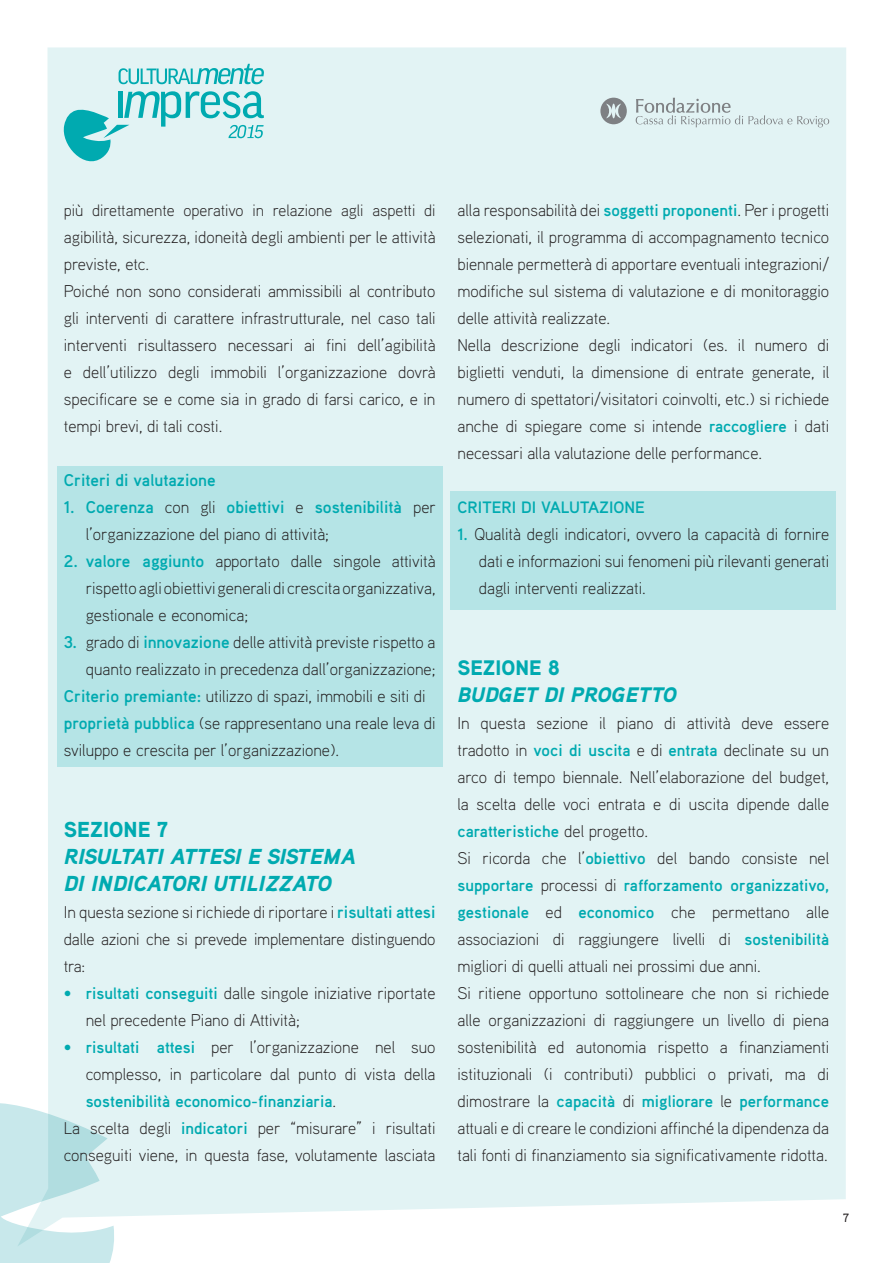
<style>
.page{position:relative;width:893px;height:1263px;background:#fff}
.page>*{position:absolute;margin:0;border:0;box-sizing:border-box;transform-origin:0 0}
.t1{font:italic 900 21.6px/27px "Aaux Pro";letter-spacing:-.015em;color:#00aab0}
.t2{font:900 21.6px "Aaux Pro";color:#00aab0}
.t3{font:italic 900 21px "Aaux Pro";color:#00aab0}
.t4{font:900 21px "Aaux Pro";color:#00aab0}
.t5{font:300 16.95px/27px "Aaux Pro";color:#231f20}
.t6{font:700 16.95px "Aaux Pro";color:#00aab0}
.t7{font:700 16.5px/27px "Aaux Pro";color:#00aab0}
.t8{font:300 16.5px "Aaux Pro";color:#231f20}
.t9{font:500 12px "Aaux Pro";color:#231f20}
.s1{font-weight:700;color:#00aab0}
.s2{font-weight:700;font-size:16.5px;color:#00aab0}
.s3{font-weight:300;font-size:16.95px;color:#231f20}
</style>
<div class="page">
<div style="left:47px;top:47px;width:799px;height:1170px;background:#e2f3f4"></div>
<svg style="left:0;top:1101px;width:116px;height:162px;background:#cfeaed"></svg>
<svg style="left:119px;top:64px;width:145px;height:20px;background:#97dadd"></svg>
<svg style="left:60px;top:91px;width:204px;height:80px;background:#afe2e4"></svg>
<svg style="left:600px;top:98px;width:27px;height:26px"></svg>
<svg style="left:636px;top:98px;width:193px;height:29px;background:#d4e3e4"></svg>
<div style="left:57px;top:466px;width:386px;height:300px;background:#b5e4e6"></div>
<div style="left:450px;top:491px;width:386px;height:118px;background:#b5e4e6"></div>
<p class="t8" style="left:64px;top:200px;width:373px">più direttamente operativo in relazione agli aspetti di</p>
<p class="t5" style="left:64px;top:223px;width:373px">agibilità, sicurezza, idoneità degli ambienti per le attività previste, etc.<br>Poiché non sono considerati ammissibili al contributo gli interventi di carattere infrastrutturale, nel caso tali interventi risultassero necessari ai fini dell’agibilità e dell’utilizzo degli immobili l’organizzazione dovrà specificare se e come sia in grado di farsi carico, e in tempi brevi, di tali costi.</p>
<p class="t6" style="left:64px;top:469px;width:153px">Criteri di valutazione</p>
<p class="t5" style="left:86px;top:493px;width:352px;text-indent:-22px"><span class="s1">1. Coerenza</span> con gli <span class="s1">obiettivi</span> e <span class="s1">sostenibilità</span> per l’organizzazione del piano di attività;</p>
<p class="t5" style="left:86px;top:547px;width:351px;text-align:justify;text-indent:-22px"><span class="s1">2. valore aggiunto</span> apportato dalle singole attività rispetto agli obiettivi generali di crescita organizzativa, gestionale e economica;</p>
<p class="t5" style="left:64px;top:628px;width:373px"><span class="s1">3.</span> grado di <span class="s1">innovazione</span> delle attività previste rispetto a</p>
<p class="t5" style="left:86px;top:655px;width:351px">quanto realizzato in precedenza dall’organizzazione;</p>
<p class="t5" style="left:64px;top:682px;width:363px"><span class="s1">Criterio premiante:</span> utilizzo di spazi, immobili e siti di</p>
<p class="t5" style="left:64px;top:709px;width:373px"><span class="s1">proprietà pubblica</span> (se rappresentano una reale leva di</p>
<p class="t5" style="left:64px;top:736px;width:277px">sviluppo e crescita per l’organizzazione).</p>
<p class="t2" style="left:64px;top:816px;width:106px">SEZIONE 7</p>
<p class="t1" style="left:64px;top:842px;width:294px">RISULTATI ATTESI E SISTEMA<br>DI INDICATORI UTILIZZATO</p>
<p class="t5" style="left:64px;top:898px;width:373px;text-align:justify">In questa sezione si richiede di riportare i <span class="s1">risultati attesi </span>dalle azioni che si prevede implementare distinguendo tra:</p>
<p class="t5" style="left:86px;top:979px;width:351px;text-indent:-22px"><span class="s2">• risultati conseguiti</span> dalle singole iniziative riportate nel precedente Piano di Attività;</p>
<p class="t5" style="left:64px;top:1033px;width:373px;text-align:right"><span class="s2">• risultati attesi</span> per l’organizzazione nel suo complesso, in particolare dal punto di vista della</p>
<p class="t7" style="left:86px;top:1087px;width:252px">sostenibilità economico-finanziaria<span class="s3">.</span></p>
<p class="t5" style="left:64px;top:1114px;width:373px">La scelta degli <span class="s2">indicatori</span> per “misurare” i risultati conseguiti viene, in questa fase, volutamente lasciata</p>
<p class="t5" style="left:457px;top:196px;width:373px">alla responsabilità dei <span class="s2">soggetti proponenti</span>. Per i progetti selezionati, il programma di accompagnamento tecnico biennale permetterà di apportare eventuali integrazioni/ modifiche sul sistema di valutazione e di monitoraggio delle attività realizzate.<br>Nella descrizione degli indicatori (es. il numero di biglietti venduti, la dimensione di entrate generate, il numero di spettatori/visitatori coinvolti, etc.) si richiede anche di spiegare come si intende <span class="s2">raccogliere</span> i dati necessari alla valutazione delle performance.</p>
<p class="t7" style="left:457px;top:493px;width:189px">CRITERI DI VALUTAZIONE</p>
<p class="t5" style="left:479px;top:520px;width:352px;text-align:justify;text-indent:-21px"><span class="s2">1.</span> Qualità degli indicatori, ovvero la capacità di fornire dati e informazioni sui fenomeni più rilevanti generati dagli interventi realizzati.</p>
<p class="t4" style="left:457px;top:654px;width:104px">SEZIONE 8</p>
<p class="t3" style="left:457px;top:681px;width:221px">BUDGET DI PROGETTO</p>
<p class="t5" style="left:457px;top:709px;width:373px;text-align:justify">In questa sezione il piano di attività deve essere tradotto in <span class="s2">voci di uscita</span> e di <span class="s2">entrata</span> declinate su un arco di tempo biennale. Nell’elaborazione del budget, la scelta delle voci entrata e di uscita dipende dalle</p>
<p class="t7" style="left:457px;top:817px;width:192px">caratteristiche <span class="s3">del progetto.</span></p>
<p class="t5" style="left:457px;top:844px;width:373px">Si ricorda che l’<span class="s2">obiettivo</span> del bando consiste nel</p>
<p class="t7" style="left:457px;top:871px;width:373px">supportare <span class="s3">processi di</span> rafforzamento organizzativo, gestionale <span class="s3">ed</span> economico <span class="s3">che permettano alle</span></p>
<p class="t5" style="left:457px;top:925px;width:373px">associazioni di raggiungere livelli di <span class="s2">sostenibilità </span>migliori di quelli attuali nei prossimi due anni.<br>Si ritiene opportuno sottolineare che non si richiede alle organizzazioni di raggiungere un livello di piena sostenibilità ed autonomia rispetto a finanziamenti istituzionali (i contributi) pubblici o privati, ma di</p>
<p class="t7" style="left:457px;top:1087px;width:373px"><span class="s3">dimostrare la</span> capacità <span class="s3">di</span> migliorare <span class="s3">le</span> performance</p>
<p class="t5" style="left:457px;top:1114px;width:373px">attuali e di creare le condizioni affinché la dipendenza da tali fonti di finanziamento sia significativamente ridotta.</p>
<p class="t9" style="left:843px;top:1210px;width:7px">7</p>
</div>
